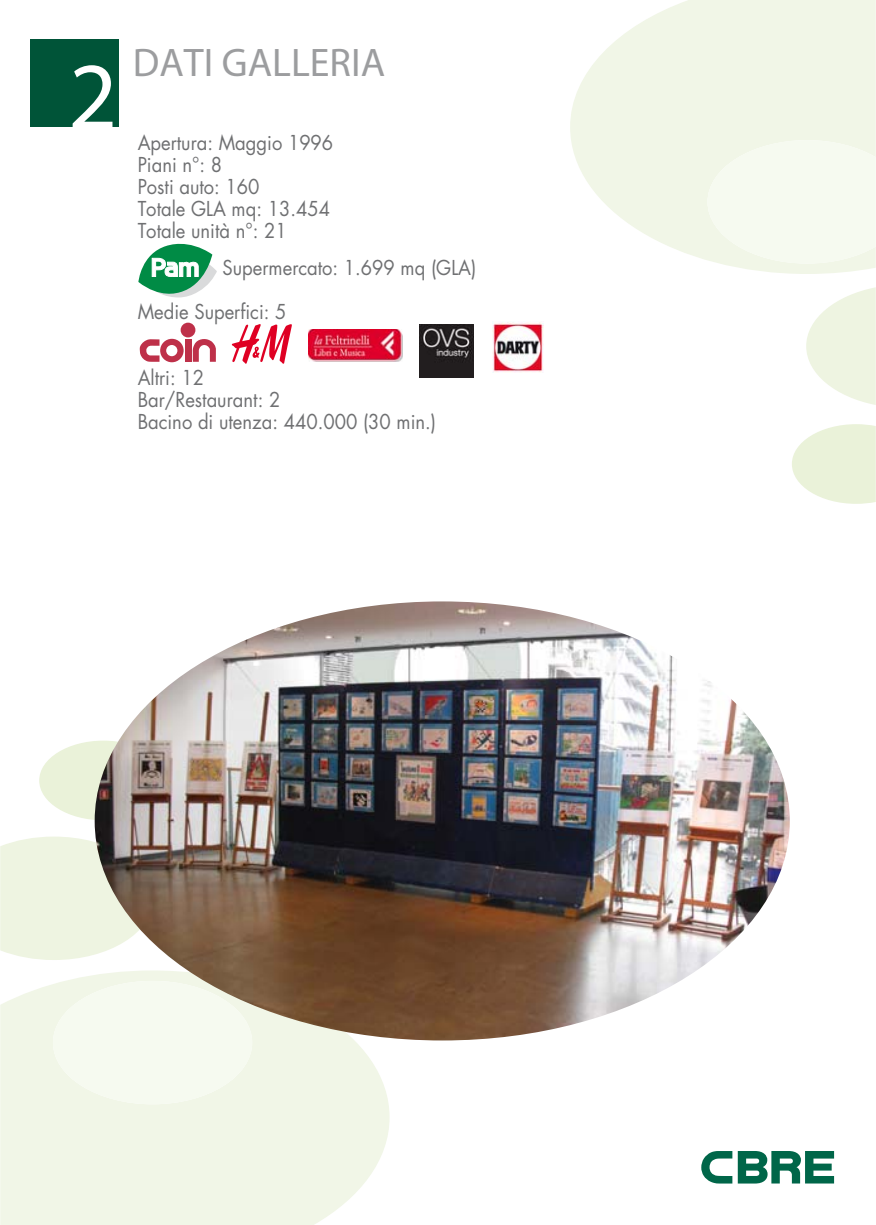
<style>
.page{position:relative;width:876px;height:1225px;background:#fff}
.page>*{position:absolute;margin:0;border:0;box-sizing:border-box;transform-origin:0 0}
.t1{font:800 96px "Futura";color:#fff}
.t2{font:800 40px "Futura";color:#9c9d9f}
.t3{font:20px/22px "Futura";color:#6f7072;scale:.92 1}
</style>
<div class="page">
<svg style="left:570px;top:0;width:306px;height:274px;fill:#f1f6e7"></svg>
<svg style="left:806px;top:287px;width:70px;height:118px"></svg>
<svg style="left:707px;top:140px;width:169px;height:124px"></svg>
<svg style="left:792px;top:424px;width:84px;height:80px"></svg>
<svg style="left:0;top:970px;width:390px;height:254px;background:#f1f6e8"></svg>
<svg style="left:0;top:836px;width:153px;height:124px;background:#eff4e3"></svg>
<div style="left:53px;top:981px;width:199px;height:123px;background:#f6faf0;border-radius:50%"></div>
<div style="left:39px;top:740px;width:129px;height:80px;background:#eaf2d9;border-radius:50%"></div>
<div style="left:30px;top:39px;width:89px;height:88px;background:#005438"></div>
<img style="left:95px;top:601px;width:695px;height:439px;border-radius:50%">
<svg style="left:232px;top:324px;width:60px;height:40px"></svg>
<img style="left:420px;top:324px;width:53px;height:53px">
<img style="left:492px;top:322px;width:51px;height:51px">
<img style="left:308px;top:329px;width:94px;height:33px">
<div style="left:160px;top:339px;width:24px;height:23px;background:#be3049;border-radius:50%"></div>
<svg style="left:139px;top:339px;width:21px;height:23px"></svg>
<div style="left:166px;top:345px;width:11px;height:11px;background:#fff;border-radius:50%"></div>
<div style="left:185px;top:339px;width:6px;height:23px;background:#be3049"></div>
<div style="left:181px;top:323px;width:14px;height:14px;background:#be3049;border-radius:50%"></div>
<svg style="left:193px;top:339px;width:23px;height:23px"></svg>
<svg style="left:138px;top:243px;width:79px;height:55px"></svg>
<svg style="left:701px;top:1151px;width:133px;height:32px"></svg>
<h1 class="t1" style="left:68px;top:47px;width:51px">2</h1>
<h2 class="t2" style="left:133px;top:42px;width:254px">DATI GALLERIA</h2>
<p class="t3" style="left:138px;top:133px;width:214px">Apertura: Maggio 1996<br>Piani n°: 8<br>Posti auto: 160<br>Totale GLA mq: 13.454<br>Totale unità n°: 21</p>
<p class="t3" style="left:223px;top:258px;width:277px">Supermercato: 1.699 mq (GLA)</p>
<p class="t3" style="left:138px;top:302px;width:163px">Medie Superfici: 5</p>
<p class="t3" style="left:138px;top:368px;width:326px">Altri: 12<br>Bar/Restaurant: 2<br>Bacino di utenza: 440.000 (30 min.)</p>
</div>
